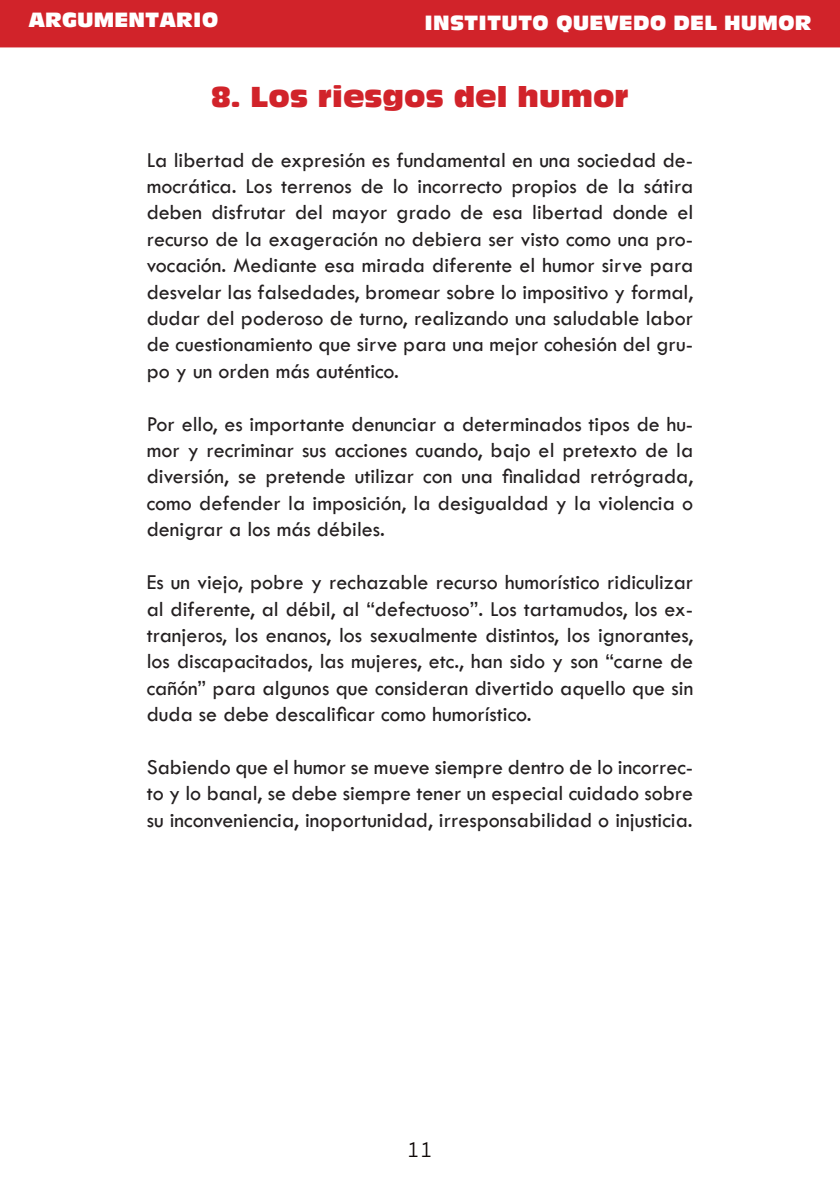
<style>
.page{position:relative;width:840px;height:1191px;background:#fff}
.page>*{position:absolute;margin:0;border:0;box-sizing:border-box;transform-origin:0 0}
.Titulos{font:28px "Antique Olive Compact";color:#d1232a}
.t1{font:22px/26.4px "Tw Cen";color:#231f20;text-align:justify}
.t2{font:22px "Orator Std";color:#0f0807}
.t3{font:20px "Antique Olive Compact";color:#fff}
</style>
<div class="page">
<div style="left:0;top:0;width:839px;height:47px;background:#d1232a"></div>
<p class="t3" style="left:28px;top:8px;width:191px">ARGUMENTARIO</p>
<p class="t3" style="left:424px;top:11px;width:388px">INSTITUTO QUEVEDO DEL HUMOR</p>
<p class="Titulos" style="left:211px;top:79px;width:419px">8. Los riesgos del humor</p>
<p class="t1" style="left:147px;top:146px;width:547px">La libertad de expresión es fundamental en una sociedad de&shy;mocrática. Los terrenos de lo incorrecto propios de la sátira deben disfrutar del mayor grado de esa libertad donde el recurso de la exageración no debiera ser visto como una pro&shy;vocación. Mediante esa mirada diferente el humor sirve para desvelar las falsedades, bromear sobre lo impositivo y formal, dudar del poderoso de turno, realizando una saludable labor de cuestionamiento que sirve para una mejor cohesión del gru&shy;po y un orden más auténtico.</p>
<p class="t1" style="left:147px;top:410px;width:547px">Por ello, es importante denunciar a determinados tipos de hu&shy;mor y recriminar sus acciones cuando, bajo el pretexto de la diversión, se pretende utilizar con una finalidad retrógrada, como defender la imposición, la desigualdad y la violencia o denigrar a los más débiles.</p>
<p class="t1" style="left:147px;top:569px;width:547px">Es un viejo, pobre y rechazable recurso humorístico ridiculizar al diferente, al débil, al “defectuoso”. Los tartamudos, los ex&shy;tranjeros, los enanos, los sexualmente distintos, los ignorantes, los discapacitados, las mujeres, etc., han sido y son “carne de cañón” para algunos que consideran divertido aquello que sin duda se debe descalificar como humorístico.</p>
<p class="t1" style="left:147px;top:753px;width:548px">Sabiendo que el humor se mueve siempre dentro de lo incorrec&shy;to y lo banal, se debe siempre tener un especial cuidado sobre su inconveniencia, inoportunidad, irresponsabilidad o injusticia.</p>
<p class="t2" style="left:406px;top:1134px;width:28px">11</p>
</div>
